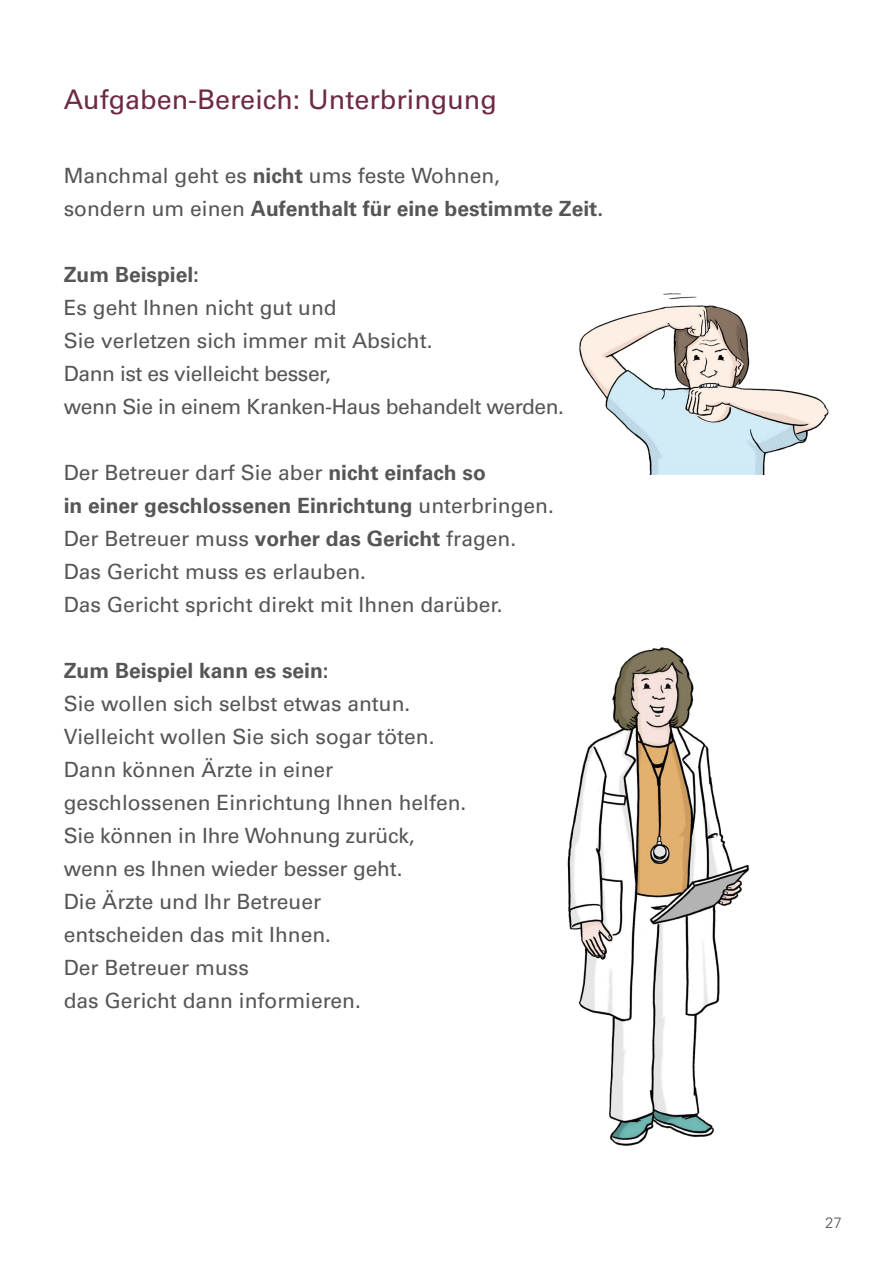
<style>
.page{position:relative;width:893px;height:1263px;background:#fff}
.page>*{position:absolute;margin:0;border:0;box-sizing:border-box;transform-origin:0 0}
.Headline_klein_1{font:27px "Univers LT 55 Rm";color:#6e2944}
.Copy{font:21px/33px "Univers LT 55 Rm";color:#565655}
.Copy-2{font:21px/33px "Univers LT 65 Bd";color:#565655}
.Copy-3{font:21px/33px "Univers LT 55 Rm";letter-spacing:-.02em;color:#565655}
.t1{font:15px "Univers LT 45 Lt";color:#565655}
.s1{font-family:"Univers LT 65 Bd"}
.s2{font-family:"Univers LT 55 Rm"}
</style>
<div class="page">
<img style="left:579px;top:293px;width:250px;height:181px">
<img style="left:567px;top:647px;width:183px;height:499px">
<h3 class="Headline_klein_1" style="left:64px;top:83px;width:435px">Aufgaben-Bereich: Unterbringung</h3>
<p class="Copy" style="left:64px;top:159px;width:438px">Manchmal geht es <span class="s1">nicht</span> ums feste Wohnen,</p>
<p class="Copy-2" style="left:64px;top:193px;width:541px"><span class="s2">sondern um einen</span> Aufenthalt für eine bestimmte Zeit.</p>
<p class="Copy-2" style="left:64px;top:259px;width:137px">Zum Beispiel:</p>
<p class="Copy" style="left:64px;top:291px;width:370px">Es geht Ihnen nicht gut und<br>Sie verletzen sich immer mit Absicht.</p>
<p class="Copy-3" style="left:64px;top:357px;width:502px">Dann ist es vielleicht besser,<br>wenn Sie in einem Kranken-Haus behandelt werden.</p>
<p class="Copy-2" style="left:64px;top:457px;width:492px"><span class="s2">Der Betreuer darf Sie aber</span> nicht einfach so<br>in einer geschlossenen Einrichtung <span class="s2">unterbringen.</span></p>
<p class="Copy" style="left:64px;top:522px;width:454px">Der Betreuer muss <span class="s1">vorher das Gericht</span> fragen.</p>
<p class="Copy" style="left:64px;top:555px;width:304px">Das Gericht muss es erlauben.</p>
<p class="Copy" style="left:64px;top:588px;width:440px">Das Gericht spricht direkt mit Ihnen darüber.</p>
<p class="Copy-2" style="left:64px;top:655px;width:266px">Zum Beispiel kann es sein:</p>
<p class="Copy" style="left:64px;top:687px;width:348px">Sie wollen sich selbst etwas antun.</p>
<p class="Copy" style="left:64px;top:720px;width:372px">Vielleicht wollen Sie sich sogar töten.</p>
<p class="Copy" style="left:64px;top:753px;width:404px">Dann können Ärzte in einer geschlossenen Einrichtung Ihnen helfen.</p>
<p class="Copy" style="left:64px;top:819px;width:352px">Sie können in Ihre Wohnung zurück, wenn es Ihnen wieder besser geht.</p>
<p class="Copy" style="left:64px;top:885px;width:269px">Die Ärzte und Ihr Betreuer entscheiden das mit Ihnen.</p>
<p class="Copy" style="left:64px;top:951px;width:299px">Der Betreuer muss<br>das Gericht dann informieren.</p>
<p class="t1" style="left:825px;top:1214px;width:18px">27</p>
</div>
